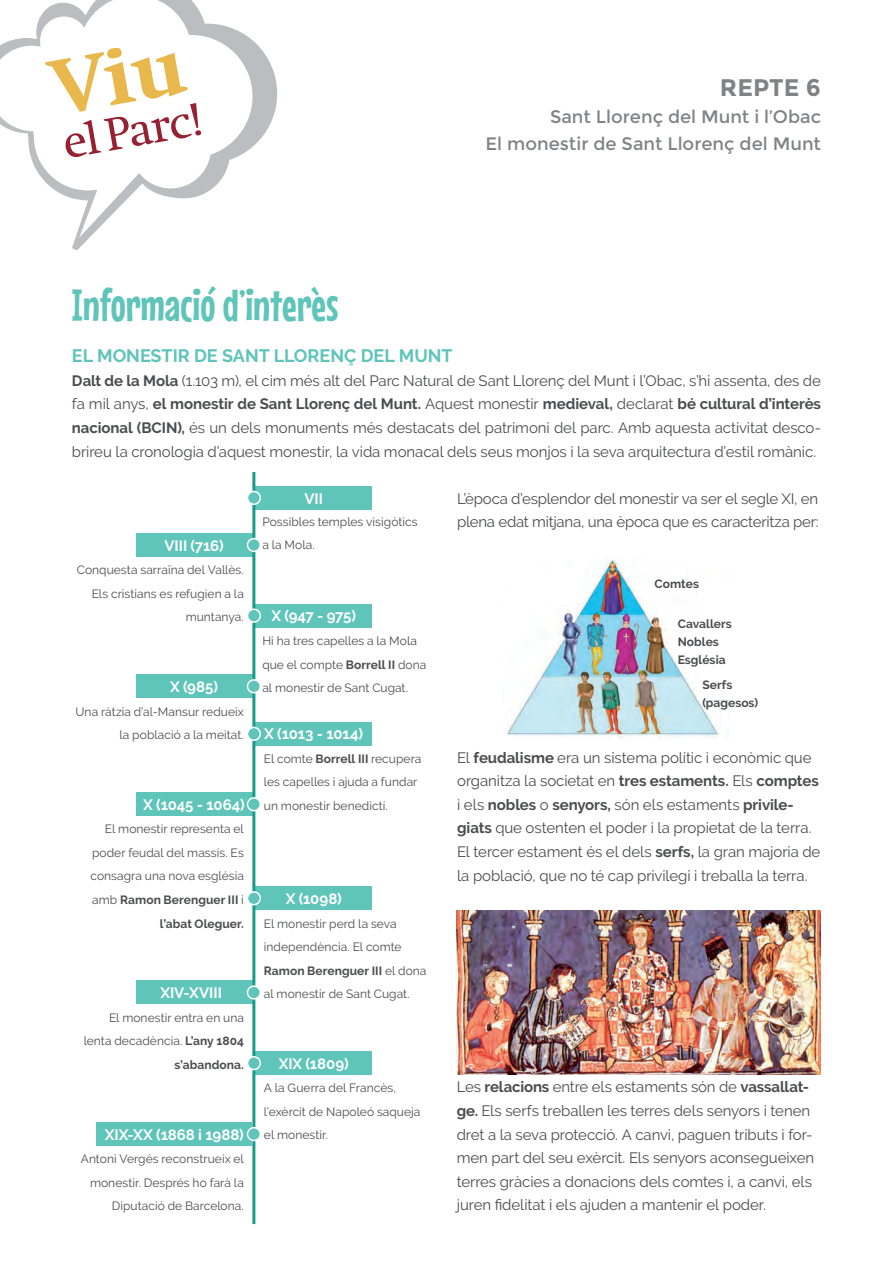
<style>
.page{position:relative;width:893px;height:1263px;background:#fff}
.page>*{position:absolute;margin:0;border:0;box-sizing:border-box;transform-origin:0 0}
.t1{font:45px "Mouse Memoirs";color:#5fc4b9}
.t2{font:700 24px "Montserrat";color:#808285}
.t3{font:18px/27px "Montserrat";color:#808285;text-align:right}
.t4{font:700 18px "Raleway";color:#5fc4b9}
.t5{font:15px/23.5px "Raleway";letter-spacing:-.005em;color:#4b4c4d}
.t6{font:700 15px "Raleway";letter-spacing:-.005em;color:#fff}
.t7{font:12px/23.5px "Raleway";letter-spacing:.005em;color:#4b4c4d}
.t8{font:700 12px/18px "Raleway";letter-spacing:.005em;color:#4b4c4d}
.s1{font-weight:700}
</style>
<div class="page">
<svg style="left:72px;top:41px;width:205px;height:209px"></svg>
<svg style="left:0;top:0;width:253px;height:238px"></svg>
<svg style="left:45px;top:48px;width:156px;height:110px"></svg>
<div style="left:255px;top:486px;width:117px;height:24px;background:#5fc4b9"></div>
<div style="left:136px;top:533px;width:116px;height:24px;background:#5fc4b9"></div>
<div style="left:136px;top:674px;width:116px;height:24px;background:#5fc4b9"></div>
<div style="left:136px;top:792px;width:116px;height:24px;background:#5fc4b9"></div>
<div style="left:136px;top:981px;width:116px;height:23px;background:#5fc4b9"></div>
<div style="left:97px;top:1122px;width:155px;height:24px;background:#5fc4b9"></div>
<div style="left:255px;top:604px;width:117px;height:23px;background:#5fc4b9"></div>
<div style="left:255px;top:722px;width:117px;height:24px;background:#5fc4b9"></div>
<div style="left:255px;top:886px;width:117px;height:24px;background:#5fc4b9"></div>
<div style="left:255px;top:1051px;width:117px;height:24px;background:#5fc4b9"></div>
<hr style="left:252px;top:472px;width:3px;height:752px;background:#189c88">
<div style="left:248px;top:491px;width:12px;height:13px;background:#5fc4b9;border-radius:50%"></div>
<div style="left:247px;top:491px;width:14px;height:14px;border:2px solid #fff;border-radius:50%"></div>
<div style="left:248px;top:539px;width:12px;height:12px;background:#5fc4b9;border-radius:50%"></div>
<div style="left:247px;top:538px;width:14px;height:14px;border:2px solid #fff;border-radius:50%"></div>
<div style="left:248px;top:680px;width:12px;height:13px;background:#5fc4b9;border-radius:50%"></div>
<div style="left:247px;top:679px;width:14px;height:14px;border:2px solid #fff;border-radius:50%"></div>
<div style="left:248px;top:798px;width:12px;height:13px;background:#5fc4b9;border-radius:50%"></div>
<div style="left:247px;top:797px;width:14px;height:14px;border:2px solid #fff;border-radius:50%"></div>
<div style="left:248px;top:986px;width:12px;height:13px;background:#5fc4b9;border-radius:50%"></div>
<div style="left:247px;top:985px;width:14px;height:14px;border:2px solid #fff;border-radius:50%"></div>
<div style="left:248px;top:1128px;width:12px;height:12px;background:#5fc4b9;border-radius:50%"></div>
<div style="left:247px;top:1127px;width:14px;height:14px;border:2px solid #fff;border-radius:50%"></div>
<div style="left:248px;top:609px;width:12px;height:13px;background:#5fc4b9;border-radius:50%"></div>
<div style="left:247px;top:608px;width:14px;height:15px;border:2px solid #fff;border-radius:50%"></div>
<div style="left:248px;top:727px;width:12px;height:13px;background:#5fc4b9;border-radius:50%"></div>
<div style="left:247px;top:727px;width:14px;height:14px;border:2px solid #fff;border-radius:50%"></div>
<div style="left:248px;top:892px;width:12px;height:13px;background:#5fc4b9;border-radius:50%"></div>
<div style="left:247px;top:891px;width:14px;height:14px;border:2px solid #fff;border-radius:50%"></div>
<div style="left:248px;top:1057px;width:12px;height:12px;background:#5fc4b9;border-radius:50%"></div>
<div style="left:247px;top:1056px;width:14px;height:14px;border:2px solid #fff;border-radius:50%"></div>
<img style="left:457px;top:910px;width:364px;height:165px">
<img style="left:507px;top:559px;width:223px;height:181px">
<div style="left:513px;top:569px;width:67px;height:35px;background:#fff"></div>
<div style="left:698px;top:582px;width:67px;height:118px;background:#fff"></div>
<h2 class="t2" style="left:720px;top:73px;width:103px">REPTE 6</h2>
<p class="t3" style="left:485px;top:103px;width:337px">Sant Llorenç del Munt i l’Obac<br>El monestir de Sant Llorenç del Munt</p>
<h1 class="t1" style="left:72px;top:279px;width:268px">Informació d’interès</h1>
<p class="t4" style="left:72px;top:346px;width:382px">EL MONESTIR DE SANT LLORENÇ DEL MUNT</p>
<p class="t5" style="left:72px;top:369px;width:751px;text-align:justify"><span class="s1">Dalt de la Mola</span> (1.103 m), el cim més alt del Parc Natural de Sant Llorenç del Munt i l’Obac, s’hi assenta, des de fa mil anys, <span class="s1">el monestir de Sant Llorenç del Munt.</span> Aquest monestir <span class="s1">medieval,</span> declarat <span class="s1">bé cultural d’interès nacional (BCIN),</span> és un dels monuments més destacats del patrimoni del parc. Amb aquesta activitat desco&shy;brireu la cronologia d’aquest monestir, la vida monacal dels seus monjos i la seva arquitectura d’estil romànic.</p>
<p class="t6" style="left:304px;top:490px;width:20px">VII</p>
<p class="t7" style="left:262px;top:510px;width:157px">Possibles temples visigòtics a la Mola.</p>
<p class="t7" style="left:77px;top:558px;width:169px;text-align:right">Conquesta sarraïna del Vallès.<br>Els cristians es refugien a la muntanya.</p>
<p class="t7" style="left:262px;top:629px;width:165px">Hi ha tres capelles a la Mola que el compte <span class="s1">Borrell II</span> dona al monestir de Sant Cugat.</p>
<p class="t7" style="left:76px;top:699px;width:170px;text-align:right">Una ràtzia d’al-Mansur redueix la població a la meitat.</p>
<p class="t7" style="left:264px;top:747px;width:159px">El comte <span class="s1">Borrell III</span> recupera les capelles i ajuda a fundar un monestir benedictí.</p>
<p class="t7" style="left:90px;top:817px;width:155px;text-align:right">El monestir representa el poder feudal del massís. Es consagra una nova església amb <span class="s1">Ramon Berenguer III</span> i <span class="s1">l’abat Oleguer.</span></p>
<p class="t5" style="left:457px;top:486px;width:363px">L’època d’esplendor del monestir va ser el segle XI, en plena edat mitjana, una època que es caracteritza per:</p>
<p class="t6" style="left:164px;top:537px;width:61px">VIII (716)</p>
<p class="t8" style="left:654px;top:575px;width:46px">Comtes</p>
<p class="t8" style="left:678px;top:614px;width:56px">Cavallers<br>Nobles<br>Església</p>
<p class="t8" style="left:702px;top:676px;width:57px">Serfs (pagesos)</p>
<p class="t6" style="left:271px;top:607px;width:86px">X (947 - 975)</p>
<p class="t6" style="left:170px;top:678px;width:50px">X (985)</p>
<p class="t6" style="left:264px;top:725px;width:100px">X (1013 - 1014)</p>
<p class="t5" style="left:457px;top:746px;width:365px">El <span class="s1">feudalisme</span> era un sistema polític i econòmic que organitza la societat en <span class="s1">tres estaments.</span> Els <span class="s1">comptes </span>i els <span class="s1">nobles</span> o <span class="s1">senyors,</span> són els estaments <span class="s1">privile&shy;giats</span> que ostenten el poder i la propietat de la terra.<br>El tercer estament és el dels <span class="s1">serfs,</span> la gran majoria de la població, que no té cap privilegi i treballa la terra.</p>
<p class="t6" style="left:143px;top:796px;width:103px">X (1045 - 1064)</p>
<p class="t6" style="left:286px;top:890px;width:58px">X (1098)</p>
<p class="t7" style="left:264px;top:911px;width:164px">El monestir perd la seva independència. El comte<br><span class="s1">Ramon Berenguer III</span> el dona al monestir de Sant Cugat.</p>
<p class="t6" style="left:160px;top:984px;width:63px">XIV-XVIII</p>
<p class="t7" style="left:84px;top:1006px;width:162px;text-align:right">El monestir entra en una lenta decadència. <span class="s1">L’any 1804 s’abandona.</span></p>
<p class="t6" style="left:105px;top:1126px;width:140px">XIX-XX (1868 i 1988)</p>
<p class="t7" style="left:81px;top:1147px;width:165px;text-align:right">Antoni Vergés reconstrueix el monestir. Després ho farà la<br>Diputació de Barcelona.</p>
<p class="t6" style="left:279px;top:1055px;width:71px">XIX (1809)</p>
<p class="t7" style="left:264px;top:1076px;width:158px">A la Guerra del Francès, l’exèrcit de Napoleó saqueja el monestir.</p>
<p class="t5" style="left:457px;top:1075px;width:359px">Les <span class="s1">relacions</span> entre els estaments són de <span class="s1">vassallat&shy;ge.</span> Els serfs treballen les terres dels senyors i tenen dret a la seva protecció. A canvi, paguen tributs i for&shy;men part del seu exèrcit. Els senyors aconsegueixen terres gràcies a donacions dels comtes i, a canvi, els juren fidelitat i els ajuden a mantenir el poder.</p>
</div>
